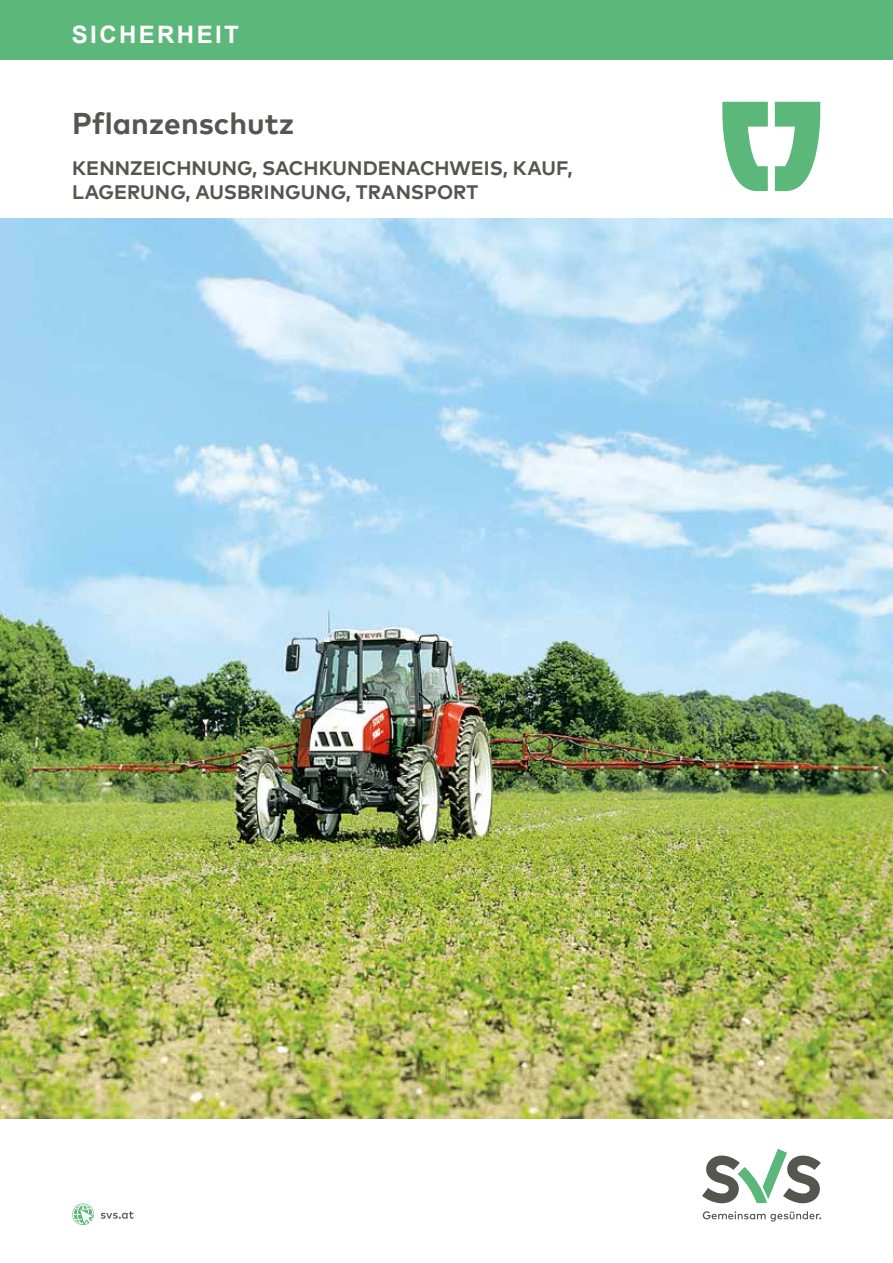
<style>
.page{position:relative;width:893px;height:1263px;background:#fff}
.page>*{position:absolute;margin:0;border:0;box-sizing:border-box;transform-origin:0 0}
.t1{font:700 30px "Mark Offc Pro";color:#565650}
.t2{font:700 24px "Arial";letter-spacing:.1em;color:#fff}
.t3{font:700 19.5px/23.4px "Mark Offc Pro";letter-spacing:.005em;color:#565650}
</style>
<div class="page">
<svg style="left:702px;top:1149px;width:119px;height:55px"></svg>
<svg style="left:703px;top:1211px;width:118px;height:10px"></svg>
<svg style="left:72px;top:1203px;width:22px;height:22px"></svg>
<svg style="left:101px;top:1211px;width:33px;height:8px"></svg>
<div style="left:0;top:0;width:893px;height:60px;background:#5cb77a"></div>
<svg style="left:722px;top:102px;width:46px;height:89px"></svg>
<svg style="left:775px;top:102px;width:45px;height:89px"></svg>
<img style="left:0;top:218px;width:893px;height:900px">
<p class="t2" style="left:72px;top:18px;width:168px">SICHERHEIT</p>
<h1 class="t1" style="left:72px;top:101px;width:224px">Pflanzenschutz</h1>
<p class="t3" style="left:72px;top:155px;width:502px">KENNZEICHNUNG, SACHKUNDENACHWEIS, KAUF,<br>LAGERUNG, AUSBRINGUNG, TRANSPORT</p>
</div>
